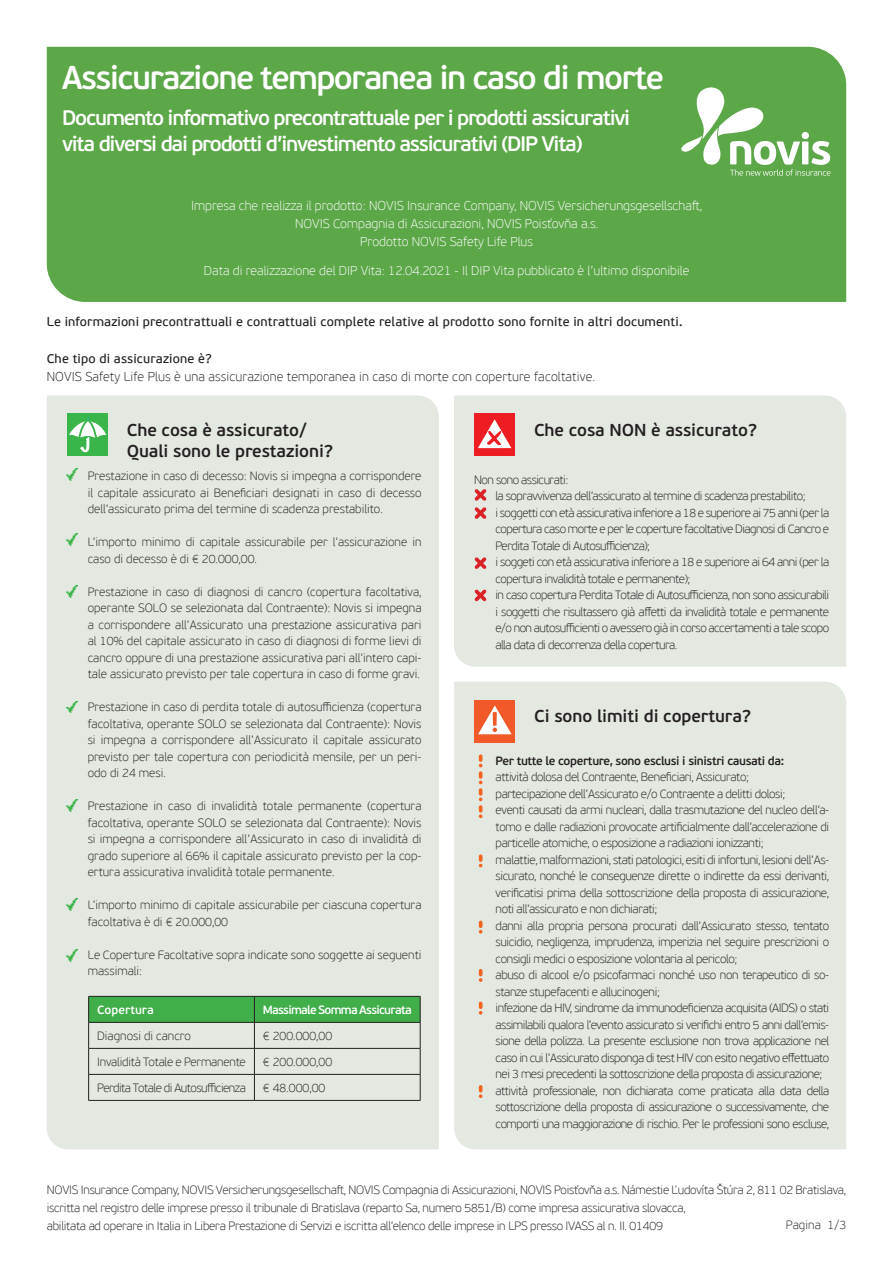
<style>
.page{position:relative;width:893px;height:1263px;background:#fff}
.page>*{position:absolute;margin:0;border:0;box-sizing:border-box;transform-origin:0 0}
.t1{font:600 33px "PF Beau Sans Pro";letter-spacing:-.05em;color:#fff}
.t2{font:600 21px/25.2px "PF Beau Sans Pro";letter-spacing:-.06em;color:#fff}
.t3{font:600 17.25px "PF Beau Sans Pro";letter-spacing:-.005em;color:#231f20}
.t4{font:100 12.75px "PF Beau Sans Pro";color:#fff}
.t5{font:12.75px "PF Beau Sans Pro Bbook";letter-spacing:.01em;color:#231f20}
.t6{font:100 12.75px "PF Beau Sans Pro";letter-spacing:.01em;color:#231f20}
.t7{font:100 12px/16.5px "PF Beau Sans Pro";letter-spacing:-.02em;color:#231f20;text-align:justify}
.t8{font:100 12px/16.5px "PF Beau Sans Pro";color:#231f20}
.t9{font:100 12px/16.5px "PF Beau Sans Pro";letter-spacing:-.04em;color:#231f20}
.t10{font:600 12px "PF Beau Sans Pro";letter-spacing:-.03em;color:#231f20}
.t11{font:600 12px "PF Beau Sans Pro";letter-spacing:-.06em;color:#fff}
.t12{font:600 12px "PF Beau Sans Pro";color:#fff}
</style>
<div class="page">
<div style="left:47px;top:47px;width:799px;height:255px;background:#5ca748"></div>
<svg style="left:681px;top:87px;width:149px;height:89px"></svg>
<div style="left:47px;top:395px;width:392px;height:754px;background:#e3e8e1"></div>
<div style="left:67px;top:413px;width:41px;height:43px;background:#3ab54a"></div>
<svg style="left:69px;top:417px;width:38px;height:35px"></svg>
<div style="left:454px;top:395px;width:392px;height:272px;background:#e3e8e1"></div>
<svg style="left:474px;top:489px;width:12px;height:12px"></svg>
<svg style="left:474px;top:507px;width:12px;height:12px"></svg>
<svg style="left:474px;top:557px;width:12px;height:12px"></svg>
<svg style="left:474px;top:589px;width:12px;height:12px"></svg>
<div style="left:474px;top:413px;width:41px;height:43px;background:#ee1d23"></div>
<svg style="left:478px;top:419px;width:33px;height:29px"></svg>
<svg style="left:66px;top:534px;width:11px;height:12px"></svg>
<svg style="left:66px;top:586px;width:11px;height:11px"></svg>
<svg style="left:66px;top:701px;width:11px;height:12px"></svg>
<svg style="left:66px;top:800px;width:11px;height:12px"></svg>
<svg style="left:66px;top:898px;width:11px;height:12px"></svg>
<svg style="left:66px;top:949px;width:11px;height:12px"></svg>
<svg style="left:67px;top:469px;width:11px;height:12px"></svg>
<div style="left:454px;top:682px;width:392px;height:467px;background:#e3e8e1"></div>
<svg style="left:479px;top:754px;width:3px;height:64px"></svg>
<svg style="left:479px;top:854px;width:3px;height:13px"></svg>
<svg style="left:479px;top:921px;width:3px;height:12px"></svg>
<svg style="left:479px;top:969px;width:3px;height:13px"></svg>
<svg style="left:479px;top:1002px;width:3px;height:12px"></svg>
<svg style="left:479px;top:1085px;width:3px;height:13px"></svg>
<div style="left:474px;top:700px;width:41px;height:42px;background:#f15929"></div>
<svg style="left:478px;top:705px;width:34px;height:29px"></svg>
<svg style="left:88px;top:996px;width:333px;height:104px;background:#b3d0b3"></svg>
<hr style="left:88px;top:1100px;width:166px;height:1px;background:#231f20">
<hr style="left:254px;top:1100px;width:166px;height:1px;background:#231f20">
<p class="t1" style="left:62px;top:58px;width:604px">Assicurazione temporanea in caso di morte</p>
<p class="t2" style="left:62px;top:105px;width:570px">Documento informativo precontrattuale per i prodotti assicurativi vita diversi dai prodotti d’investimento assicurativi (DIP Vita)</p>
<p class="t4" style="left:191px;top:199px;width:513px">Impresa che realizza il prodotto: NOVIS Insurance Company, NOVIS Versicherungsgesellschaft,</p>
<p class="t4" style="left:295px;top:217px;width:305px">NOVIS Compagnia di Assicurazioni, NOVIS Poisťovňa a.s.</p>
<p class="t4" style="left:360px;top:235px;width:174px">Prodotto NOVIS Safety Life Plus</p>
<p class="t4" style="left:204px;top:263px;width:487px">Data di realizzazione del DIP Vita: 12.04.2021 - Il DIP Vita pubblicato è l’ultimo disponibile</p>
<p class="t5" style="left:47px;top:315px;width:637px">Le informazioni precontrattuali e contrattuali complete relative al prodotto sono fornite in altri documenti.</p>
<p class="t5" style="left:47px;top:351px;width:167px">Che tipo di assicurazione è?</p>
<p class="t6" style="left:47px;top:369px;width:550px">NOVIS Safety Life Plus è una assicurazione temporanea in caso di morte con coperture facoltative.</p>
<p class="t3" style="left:127px;top:420px;width:182px">Che cosa è assicurato/</p>
<p class="t3" style="left:127px;top:441px;width:208px">Quali sono le prestazioni?</p>
<p class="t7" style="left:88px;top:468px;width:335px">Prestazione in caso di decesso: Novis si impegna a corrispondere il capitale assicurato ai Beneficiari designati in caso di decesso dell’assicurato prima del termine di scadenza prestabilito.</p>
<p class="t8" style="left:88px;top:534px;width:335px">L’importo minimo di capitale assicurabile per l’assicurazione in caso di decesso è di € 20.000,00.</p>
<p class="t7" style="left:88px;top:583px;width:335px">Prestazione in caso di diagnosi di cancro (copertura facoltativa, operante SOLO se selezionata dal Contraente): Novis si impegna a corrispondere all’Assicurato una prestazione assicurativa pari al 10% del capitale assicurato in caso di diagnosi di forme lievi di cancro oppure di una prestazione assicurativa pari all’intero capi&shy;tale assicurato previsto per tale copertura in caso di forme gravi.</p>
<p class="t7" style="left:88px;top:699px;width:335px">Prestazione in caso di perdita totale di autosufficienza (copertura facoltativa, operante SOLO se selezionata dal Contraente): Novis si impegna a corrispondere all’Assicurato il capitale assicurato previsto per tale copertura con periodicità mensile, per un peri&shy;odo di 24 mesi.</p>
<p class="t7" style="left:88px;top:798px;width:335px">Prestazione in caso di invalidità totale permanente (copertura facoltativa, operante SOLO se selezionata dal Contraente): Novis si impegna a corrispondere all’Assicurato in caso di invalidità di grado superiore al 66% il capitale assicurato previsto per la cop&shy;ertura assicurativa invalidità totale permanente.</p>
<p class="t8" style="left:88px;top:897px;width:335px">L’importo minimo di capitale assicurabile per ciascuna copertura facoltativa è di € 20.000,00</p>
<p class="t8" style="left:88px;top:946px;width:335px">Le Coperture Facoltative sopra indicate sono soggette ai seguenti massimali:</p>
<p class="t12" style="left:97px;top:1003px;width:58px">Copertura</p>
<p class="t11" style="left:263px;top:1003px;width:150px">Massimale Somma Assicurata</p>
<p class="t8" style="left:97px;top:1027px;width:95px">Diagnosi di cancro</p>
<p class="t7" style="left:263px;top:1027px;width:71px">€ 200.000,00</p>
<p class="t7" style="left:97px;top:1053px;width:150px">Invalidità Totale e Permanente</p>
<p class="t7" style="left:263px;top:1053px;width:71px">€ 200.000,00</p>
<p class="t9" style="left:97px;top:1079px;width:150px">Perdita Totale di Autosufficienza</p>
<p class="t7" style="left:263px;top:1079px;width:64px">€ 48.000,00</p>
<p class="t3" style="left:534px;top:420px;width:225px">Che cosa NON è assicurato?</p>
<p class="t9" style="left:474px;top:471px;width:96px">Non sono assicurati:</p>
<p class="t9" style="left:495px;top:488px;width:312px">la sopravvivenza dell’assicurato al termine di scadenza prestabilito;</p>
<p class="t7" style="left:495px;top:504px;width:335px">i soggetti con età assicurativa inferiore a 18 e superiore ai 75 anni (per la copertura caso morte e per le coperture facoltative Diagnosi di Cancro e Perdita Totale di Autosufficienza);</p>
<p class="t9" style="left:495px;top:554px;width:335px">i soggeti con età assicurativa inferiore a 18 e superiore ai 64 anni (per la copertura invalidità totale e permanente);</p>
<p class="t7" style="left:495px;top:587px;width:335px">in caso copertura Perdita Totale di Autosufficienza, non sono assicurabili i soggetti che risultassero già affetti da invalidità totale e permanente e/o non autosufficienti o avessero già in corso accertamenti a tale scopo alla data di decorrenza della copertura.</p>
<p class="t3" style="left:534px;top:706px;width:219px">Ci sono limiti di copertura?</p>
<p class="t10" style="left:496px;top:754px;width:290px">Per tutte le coperture, sono esclusi i sinistri causati da:</p>
<p class="t7" style="left:496px;top:769px;width:255px">attività dolosa del Contraente, Beneficiari, Assicurato;</p>
<p class="t7" style="left:496px;top:785px;width:291px">partecipazione dell’Assicurato e/o Contraente a delitti dolosi;</p>
<p class="t7" style="left:496px;top:802px;width:335px">eventi causati da armi nucleari, dalla trasmutazione del nucleo dell’a&shy;tomo e dalle radiazioni provocate artificialmente dall’accelerazione di particelle atomiche, o esposizione a radiazioni ionizzanti;</p>
<p class="t7" style="left:496px;top:851px;width:335px">malattie, malformazioni, stati patologici, esiti di infortuni, lesioni dell’As&shy;sicurato, nonché le conseguenze dirette o indirette da essi derivanti, verificatisi prima della sottoscrizione della proposta di assicurazione, noti all’assicurato e non dichiarati;</p>
<p class="t7" style="left:496px;top:917px;width:335px">danni alla propria persona procurati dall’Assicurato stesso, tentato suicidio, negligenza, imprudenza, imperizia nel seguire prescrizioni o consigli medici o esposizione volontaria al pericolo;</p>
<p class="t7" style="left:496px;top:967px;width:335px">abuso di alcool e/o psicofarmaci nonché uso non terapeutico di so&shy;stanze stupefacenti e allucinogeni;</p>
<p class="t7" style="left:496px;top:1000px;width:335px">infezione da HIV, sindrome da immunodeficienza acquisita (AIDS) o stati assimilabili qualora l’evento assicurato si verifichi entro 5 anni dall’emis&shy;sione della polizza. La presente esclusione non trova applicazione nel caso in cui l’Assicurato disponga di test HIV con esito negativo effettuato nei 3 mesi precedenti la sottoscrizione della proposta di assicurazione;</p>
<p class="t7" style="left:496px;top:1082px;width:335px">attività professionale, non dichiarata come praticata alla data della sottoscrizione della proposta di assicurazione o successivamente, che comporti una maggiorazione di rischio. Per le professioni sono escluse,</p>
<p class="t7" style="left:47px;top:1181px;width:801px">NOVIS Insurance Company, NOVIS Versicherungsgesellschaft, NOVIS Compagnia di Assicurazioni, NOVIS Poisťovňa a.s. Námestie Ľudovíta Štúra 2, 811 02 Bratislava,</p>
<p class="t7" style="left:47px;top:1199px;width:641px">iscritta nel registro delle imprese presso il tribunale di Bratislava (reparto Sa, numero 5851/B) come impresa assicurativa slovacca,</p>
<p class="t7" style="left:47px;top:1217px;width:618px">abilitata ad operare in Italia in Libera Prestazione di Servizi e iscritta all’elenco delle imprese in LPS presso IVASS al n. II. 01409</p>
<p class="t7" style="left:786px;top:1217px;width:62px">Pagina 1/3</p>
</div>
